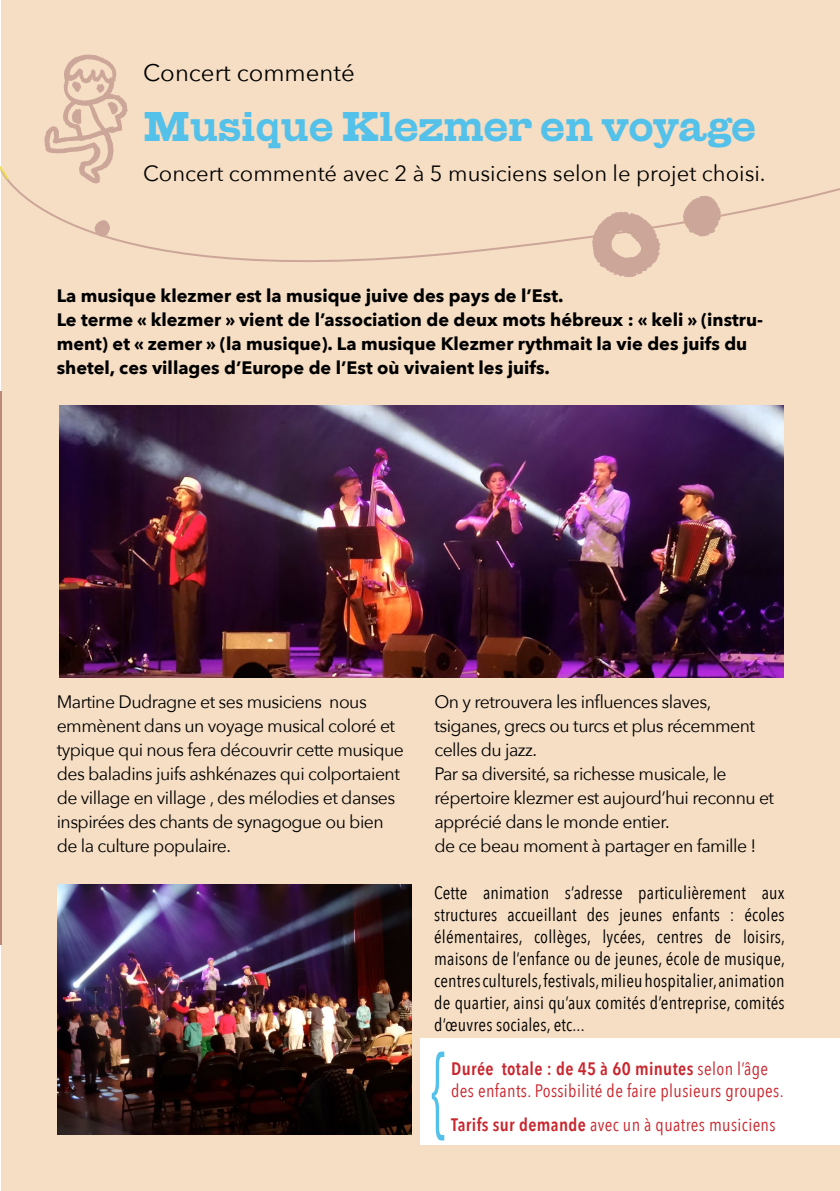
<style>
.page{position:relative;width:840px;height:1191px;background:#fff}
.page>*{position:absolute;margin:0;border:0;box-sizing:border-box;transform-origin:0 0}
.t1{font:100px "Avenir Next";color:#53c1e9;scale:.5 1}
.t2{font:41.4px "Giza One Five";color:#53c1e9}
.t3{font:24px "Avenir Next";color:#000}
.t4{font:22px "Avenir Next";color:#000}
.t5{font:18px/24px "Avenir Next";letter-spacing:-.03em;color:#000}
.t6{font:18px/22px "Avenir Next Condensed";letter-spacing:.01em;color:#000;text-align:justify}
.t7{font:700 18px/24px "Avenir Next";color:#000}
.t8{font:18px/22px "Avenir Next Condensed";letter-spacing:.02em;color:#c9252c}
.s1{font-weight:600}
</style>
<div class="page">
<div style="left:1px;top:0;width:838px;height:1191px;background:#f6dec4"></div>
<svg style="left:44px;top:55px;width:84px;height:113px"></svg>
<img style="left:57px;top:885px;width:354px;height:249px">
<img style="left:59px;top:406px;width:723px;height:271px">
<svg style="left:8px;top:168px;width:831px;height:94px"></svg>
<svg style="left:682px;top:196px;width:38px;height:40px"></svg>
<svg style="left:94px;top:220px;width:16px;height:17px"></svg>
<svg style="left:591px;top:212px;width:69px;height:65px"></svg>
<div style="left:420px;top:1037px;width:419px;height:107px;background:#fff"></div>
<svg style="left:0;top:166px;width:11px;height:16px"></svg>
<hr style="left:0;top:391px;width:1px;height:553px;background:#ba8879">
<h3 class="t3" style="left:143px;top:57px;width:213px">Concert commenté</h3>
<h2 class="t2" style="left:143px;top:102px;width:614px">Musique Klezmer en voyage</h2>
<p class="t4" style="left:143px;top:159px;width:623px">Concert commenté avec 2 à 5 musiciens selon le projet choisi.</p>
<p class="t7" style="left:57px;top:284px;width:707px">La musique klezmer est la musique juive des pays de l’Est.<br>Le terme « klezmer » vient de l’association de deux mots hébreux : « keli » (instru&shy;ment) et « zemer » (la musique). La musique Klezmer rythmait la vie des juifs du shetel, ces villages d’Europe de l’Est où vivaient les juifs.</p>
<p class="t5" style="left:57px;top:690px;width:348px">Martine Dudragne et ses musiciens nous emmènent dans un voyage musical coloré et typique qui nous fera découvrir cette musique des baladins juifs ashkénazes qui colportaient de village en village , des mélodies et danses inspirées des chants de synagogue ou bien de la culture populaire.</p>
<p class="t5" style="left:434px;top:690px;width:341px">On y retrouvera les influences slaves, tsiganes, grecs ou turcs et plus récemment celles du jazz.<br>Par sa diversité, sa richesse musicale, le répertoire klezmer est aujourd’hui reconnu et apprécié dans le monde entier.<br>de ce beau moment à partager en famille !</p>
<p class="t6" style="left:434px;top:882px;width:352px">Cette animation s’adresse particulièrement aux structures accueillant des jeunes enfants : écoles élémentaires, collèges, lycées, centres de loisirs, maisons de l’enfance ou de jeunes, école de musique, centres culturels, festivals, milieu hospitalier, animation de quartier, ainsi qu’aux comités d’entreprise, comités d’œuvres sociales, etc...</p>
<p class="t8" style="left:451px;top:1058px;width:334px"><span class="s1">Durée totale : de 45 à 60 minutes</span> selon l’âge des enfants. Possibilité de faire plusieurs groupes.</p>
<h1 class="t1" style="left:431px;top:1024px;width:31px">{</h1>
<p class="t8" style="left:451px;top:1114px;width:326px"><span class="s1">Tarifs sur demande</span> avec un à quatres musiciens</p>
</div>
